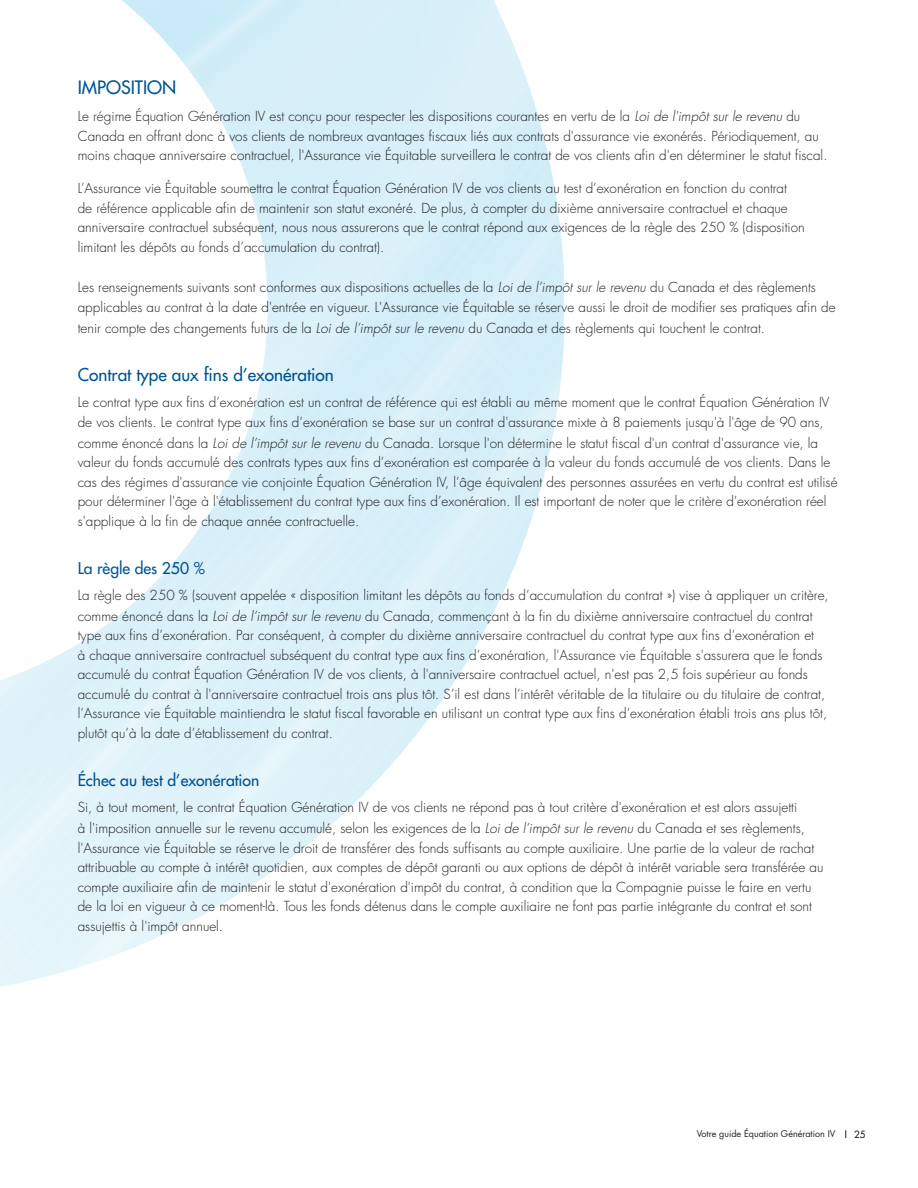
<style>
.page{position:relative;width:918px;height:1188px;background:#fff}
.page>*{position:absolute;margin:0;border:0;box-sizing:border-box;transform-origin:0 0}
.t1{font:500 18px "Futura Std";color:#005595}
.t2{font:500 17.25px "Futura Std";color:#005595}
.t3{font:500 15.75px "Futura Std";color:#005595}
.t4{font:300 13.5px/19.5px "Futura Std";color:#231f20}
.t5{font:500 9.75px "Futura Std";color:#231f20}
.t6{font:9px "Futura Std";color:#231f20}
.s1{font-style:italic}
</style>
<div class="page">
<h1 class="t1" style="left:78px;top:76px;width:100px">IMPOSITION</h1>
<p class="t4" style="left:78px;top:107px;width:751px">Le régime Équation Génération IV est conçu pour respecter les dispositions courantes en vertu de la <span class="s1">Loi de l'impôt sur le revenu</span> du<br>Canada en offrant donc à vos clients de nombreux avantages fiscaux liés aux contrats d'assurance vie exonérés. Périodiquement, au moins chaque anniversaire contractuel, l'Assurance vie Équitable surveillera le contrat de vos clients afin d'en déterminer le statut fiscal.</p>
<p class="t4" style="left:78px;top:179px;width:729px">L’Assurance vie Équitable soumettra le contrat Équation Génération IV de vos clients au test d’exonération en fonction du contrat de référence applicable afin de maintenir son statut exonéré. De plus, à compter du dixième anniversaire contractuel et chaque anniversaire contractuel subséquent, nous nous assurerons que le contrat répond aux exigences de la règle des 250 % (disposition limitant les dépôts au fonds d’accumulation du contrat).</p>
<p class="t4" style="left:78px;top:278px;width:759px">Les renseignements suivants sont conformes aux dispositions actuelles de la <span class="s1">Loi de l’impôt sur le revenu</span> du Canada et des règlements applicables au contrat à la date d'entrée en vigueur. L'Assurance vie Équitable se réserve aussi le droit de modifier ses pratiques afin de</p>
<p class="t4" style="left:78px;top:319px;width:689px">tenir compte des changements futurs de la <span class="s1">Loi de l’impôt sur le revenu</span> du Canada et des règlements qui touchent le contrat.</p>
<p class="t2" style="left:78px;top:364px;width:258px">Contrat type aux fins d’exonération</p>
<p class="t4" style="left:78px;top:393px;width:753px">Le contrat type aux fins d’exonération est un contrat de référence qui est établi au même moment que le contrat Équation Génération IV de vos clients. Le contrat type aux fins d’exonération se base sur un contrat d'assurance mixte à 8 paiements jusqu'à l'âge de 90 ans,</p>
<p class="t4" style="left:78px;top:433px;width:761px">comme énoncé dans la <span class="s1">Loi de l’impôt sur le revenu</span> du Canada. Lorsque l'on détermine le statut fiscal d'un contrat d'assurance vie, la valeur du fonds accumulé des contrats types aux fins d’exonération est comparée à la valeur du fonds accumulé de vos clients. Dans le cas des régimes d'assurance vie conjointe Équation Génération IV, l’âge équivalent des personnes assurées en vertu du contrat est utilisé pour déterminer l'âge à l'établissement du contrat type aux fins d’exonération. Il est important de noter que le critère d'exonération réel s'applique à la fin de chaque année contractuelle.</p>
<p class="t3" style="left:78px;top:558px;width:129px">La règle des 250 %</p>
<p class="t4" style="left:78px;top:585px;width:752px;line-height:21px">La règle des 250 % (souvent appelée « disposition limitant les dépôts au fonds d’accumulation du contrat ») vise à appliquer un critère, comme énoncé dans la <span class="s1">Loi de l’impôt sur le revenu</span> du Canada, commençant à la fin du dixième anniversaire contractuel du contrat</p>
<p class="t4" style="left:78px;top:626px;width:751px">type aux fins d’exonération. Par conséquent, à compter du dixième anniversaire contractuel du contrat type aux fins d’exonération et<br>à chaque anniversaire contractuel subséquent du contrat type aux fins d’exonération, l'Assurance vie Équitable s'assurera que le fonds accumulé du contrat Équation Génération IV de vos clients, à l'anniversaire contractuel actuel, n'est pas 2,5 fois supérieur au fonds accumulé du contrat à l'anniversaire contractuel trois ans plus tôt. S’il est dans l’intérêt véritable de la titulaire ou du titulaire de contrat, l’Assurance vie Équitable maintiendra le statut fiscal favorable en utilisant un contrat type aux fins d’exonération établi trois ans plus tôt, plutôt qu’à la date d’établissement du contrat.</p>
<p class="t3" style="left:78px;top:770px;width:183px">Échec au test d’exonération</p>
<p class="t4" style="left:78px;top:797px;width:729px;line-height:21px">Si, à tout moment, le contrat Équation Génération IV de vos clients ne répond pas à tout critère d'exonération et est alors assujetti à l'imposition annuelle sur le revenu accumulé, selon les exigences de la <span class="s1">Loi de l’impôt sur le revenu</span> du Canada et ses règlements,</p>
<p class="t4" style="left:78px;top:838px;width:747px">l'Assurance vie Équitable se réserve le droit de transférer des fonds suffisants au compte auxiliaire. Une partie de la valeur de rachat attribuable au compte à intérêt quotidien, aux comptes de dépôt garanti ou aux options de dépôt à intérêt variable sera transférée au compte auxiliaire afin de maintenir le statut d'exonération d'impôt du contrat, à condition que la Compagnie puisse le faire en vertu de la loi en vigueur à ce moment-là. Tous les fonds détenus dans le compte auxiliaire ne font pas partie intégrante du contrat et sont assujettis à l'impôt annuel.</p>
<p class="t6" style="left:697px;top:1128px;width:140px">Votre guide Équation Génération IV</p>
<p class="t5" style="left:854px;top:1128px;width:13px">25</p>
</div>
